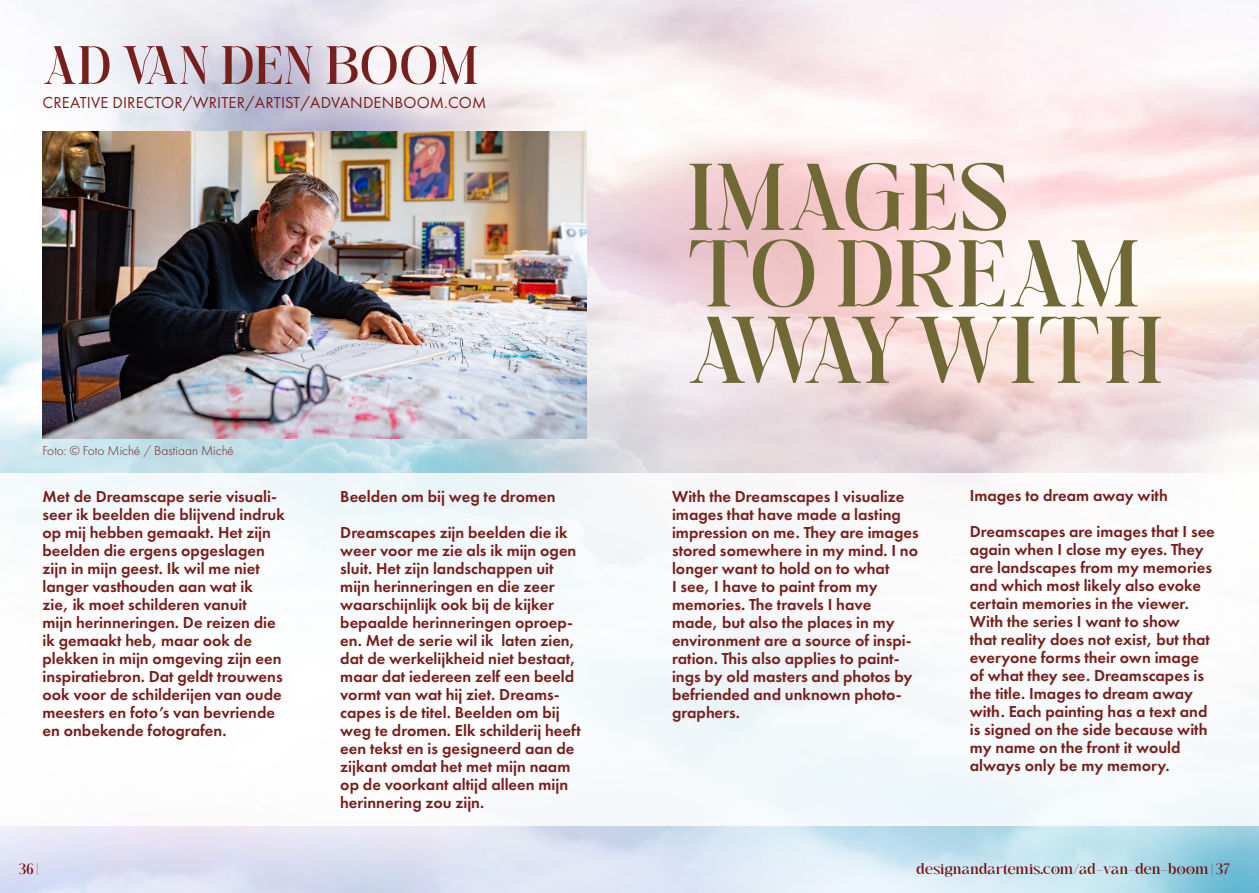
<style>
.page{position:relative;width:1259px;height:893px;background:#fff}
.page>*{position:absolute;margin:0;border:0;box-sizing:border-box;transform-origin:0 0}
.Paragraph_Style_2{font:94.5px/76.5px "Fusskia Demo";color:#706936}
.t1{font:54px "Fusskia Demo";color:#771f1d}
.t2{font:600 16.5px/18px "Futura PT";color:#771f1d}
.t3{font:16.5px "Futura PT";letter-spacing:.01em;color:#771f1d}
.Paragraph_Style_2-2{font:15px "Fusskia Demo";color:#741214}
.Paragraph_Style_2-3{font:300 13.5px "Futura PT";color:#771f1d}
</style>
<div class="page">
<img style="left:0;top:0;width:1259px;height:893px">
<div style="left:0;top:473px;width:1259px;height:352px;background:#fff"></div>
<img style="left:43px;top:132px;width:544px;height:306px">
<p class="t1" style="left:43px;top:44px;width:437px">AD VAN DEN BOOM</p>
<p class="t3" style="left:43px;top:93px;width:445px">CREATIVE DIRECTOR/WRITER/ARTIST/ADVANDENBOOM.COM</p>
<p class="Paragraph_Style_2-3" style="left:43px;top:443px;width:193px">Foto: © Foto Miché / Bastiaan Miché</p>
<p class="Paragraph_Style_2" style="left:687px;top:167px;width:478px">IMAGES<br>T O DREAM<br>AWAY W IT H</p>
<p class="t2" style="left:43px;top:487px;width:244px">Met de Dreamscape serie visuali&shy;seer ik beelden die blijvend indruk op mij hebben gemaakt. Het zijn beelden die ergens opgeslagen zijn in mijn geest. Ik wil me niet langer vasthouden aan wat ik<br>zie, ik moet schilderen vanuit<br>mijn herinneringen. De reizen die ik gemaakt heb, maar ook de plekken in mijn omgeving zijn een inspiratiebron. Dat geldt trouwens ook voor de schilderijen van oude meesters en foto’s van bevriende en onbekende fotografen.</p>
<p class="t2" style="left:672px;top:487px;width:248px">With the Dreamscapes I visualize images that have made a lasting impression on me. They are images stored somewhere in my mind. I no longer want to hold on to what</p>
<p class="t2" style="left:340px;top:487px;width:217px">Beelden om bij weg te dromen</p>
<p class="t2" style="left:340px;top:523px;width:242px">Dreamscapes zijn beelden die ik weer voor me zie als ik mijn ogen sluit. Het zijn landschappen uit mijn herinneringen en die zeer waarschijnlijk ook bij de kijker bepaalde herinneringen oproep&shy;en. Met de serie wil ik laten zien, dat de werkelijkheid niet bestaat, maar dat iedereen zelf een beeld vormt van wat hij ziet. Dreams&shy;capes is de titel. Beelden om bij weg te dromen. Elk schilderij heeft een tekst en is gesigneerd aan de zijkant omdat het met mijn naam op de voorkant altijd alleen mijn herinnering zou zijn.</p>
<p class="t2" style="left:672px;top:577px;width:242px">I see, I have to paint from my memories. The travels I have made, but also the places in my environment are a source of inspi&shy;ration. This also applies to paint&shy;ings by old masters and photos by befriended and unknown photo-</p>
<p class="t2" style="left:672px;top:703px;width:69px">graphers.</p>
<p class="t2" style="left:969px;top:486px;width:199px">Images to dream away with</p>
<p class="t2" style="left:969px;top:522px;width:247px">Dreamscapes are images that I see again when I close my eyes. They are landscapes from my memories and which most likely also evoke certain memories in the viewer.<br>With the series I want to show<br>that reality does not exist, but that everyone forms their own image of what they see. Dreamscapes is the title. Images to dream away with. Each painting has a text and is signed on the side because with my name on the front it would</p>
<p class="t2" style="left:969px;top:756px;width:201px">always only be my memory.</p>
<p class="Paragraph_Style_2-2" style="left:19px;top:863px;width:21px">36 |</p>
<p class="Paragraph_Style_2-2" style="left:916px;top:863px;width:315px">designandartemis.com/ad-van-den-boom | 37</p>
</div>
